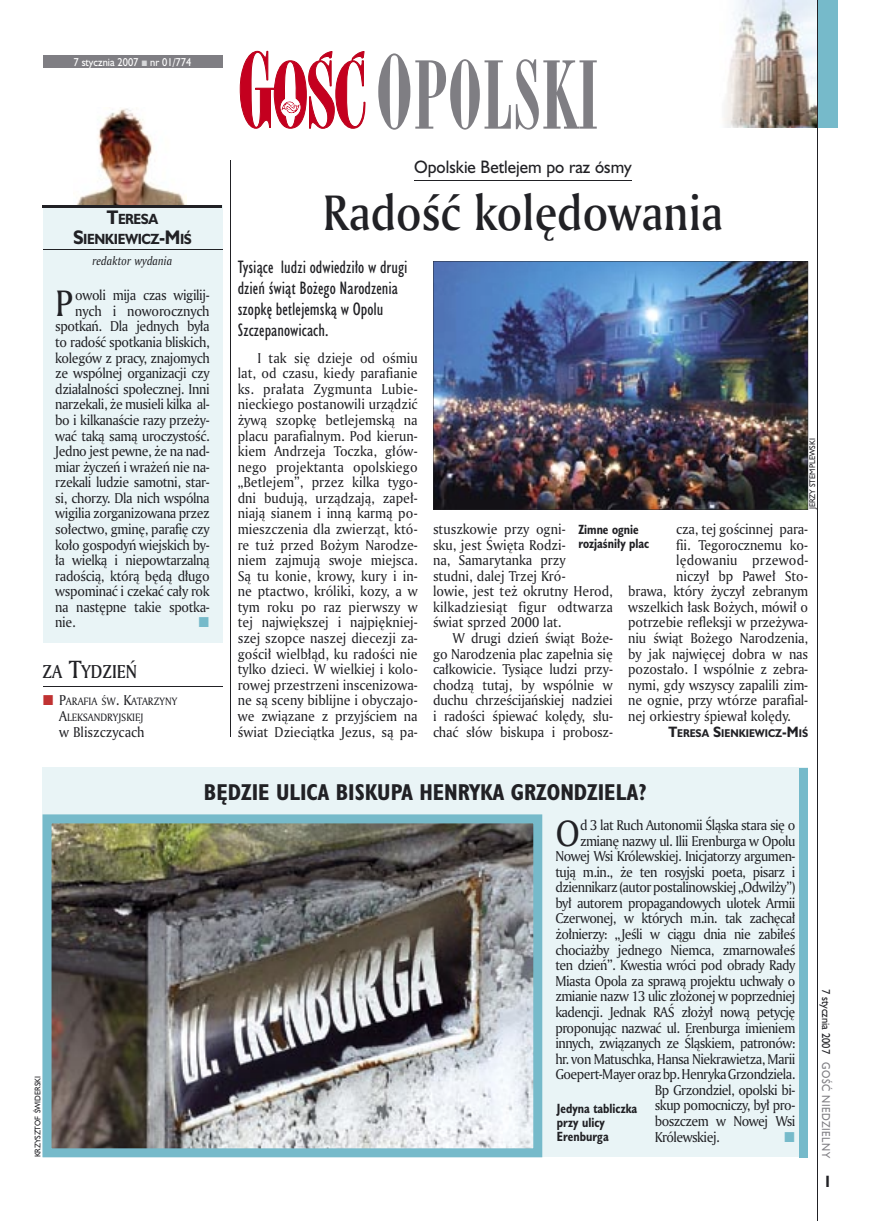
<style>
.page{position:relative;width:872px;height:1221px;background:#fff}
.page>*{position:absolute;margin:0;border:0;box-sizing:border-box;transform-origin:0 0}
.t1{font:90px "Modern 735 PL";letter-spacing:.01em;color:#7f7e83;scale:.9 1}
.t2{font:48px "Amerigo Md PL";color:#212125;scale:.9 1}
.t3{font:35.55px "Amerigo PL";color:#212125;scale:.94 1}
.t4{font:700 21px "Humanst 521 Cn PL";color:#212125}
.t5{font:18px "Amerigo Md PL";color:#212125;scale:.9 1}
.t6{font:16.5px/21px "Humanst 521 Cn PL";color:#212125}
.t7{font:16.5px "Humanst 521 PL";color:#212125;scale:.94 1}
.t8{font:700 15px "Humanst 521 Cn PL";color:#212125;scale:.94 1}
.t9{font:13.8px/15.6px "Amerigo PL";letter-spacing:-.03em;color:#212125;text-align:justify;scale:.94 1}
.t10{font:13.8px "Amerigo PL";letter-spacing:-.01em;color:#212125;scale:.94 1}
.t11{font:13.8px/15.6px "Amerigo PL";color:#212125;scale:.94 1}
.t12{font:13.8px "Amerigo PL";letter-spacing:.015em;color:#212125;scale:.94 1}
.t13{font:13.8px "Amerigo PL";letter-spacing:-.005em;color:#212125;scale:.94 1}
.t14{font:700 13.5px/19.5px "Humanst 521 PL";letter-spacing:-.035em;color:#212125;text-align:center;scale:.9 1}
.t15{font:700 12.3px/14.4px "Humanst 521 Cn PL";color:#212125;scale:.94 1}
.t16{font:italic 11.7px "Amerigo PL";color:#212125;scale:.94 1}
.t17{font:10.5px "Humanst 521 PL";color:#fff;scale:.9 1}
.t18{font:10.5px "Humanst 521 PL";letter-spacing:.05em;color:#7f7e83;scale:.9 1}
.t19{font:10.5px "Humanst 521 PL";color:#212125;scale:.9 1}
.t20{font:10.35px/15.6px "Amerigo PL";color:#212125;scale:.94 1}
.t21{font:700 10.35px "Humanst 521 PL";color:#212125;scale:.9 1}
.t22{font:7.5px "Humanst 521 PL";color:#212125;scale:.94 1}
.s1{font-size:18px}
.s2{font-size:24px}
.s3{font-size:13.8px}
.s4{font-size:97.5px}
</style>
<div class="page">
<img style="left:724px;top:0;width:93px;height:128px">
<svg style="left:240px;top:51px;width:125px;height:78px"></svg>
<div style="left:43px;top:55px;width:179px;height:13px;background:#7f7e83"></div>
<div style="left:818px;top:0;width:19px;height:128px;background:#76baca"></div>
<hr style="left:817px;top:0;width:1px;height:1220px;background:#212125">
<div style="left:43px;top:767px;width:765px;height:389px;background:#e9f4f6"></div>
<img style="left:43px;top:814px;width:499px;height:343px">
<div style="left:799px;top:767px;width:9px;height:390px;background:#76baca"></div>
<div style="left:43px;top:205px;width:179px;height:438px;background:#e9f4f6"></div>
<hr style="left:43px;top:686px;width:179px;height:1px;background:#212125">
<hr style="left:230px;top:160px;width:1px;height:576px;background:#212125">
<img style="left:76px;top:108px;width:111px;height:97px">
<hr style="left:43px;top:205px;width:179px;height:1px;background:#212125">
<hr style="left:43px;top:207px;width:179px;height:1px;background:#212125">
<hr style="left:43px;top:249px;width:179px;height:1px;background:#212125">
<img style="left:433px;top:261px;width:375px;height:248px">
<hr style="left:414px;top:180px;width:218px;height:1px;background:#212125">
<p class="t17" style="left:74px;top:55px;width:132px">7 stycznia 2007 nr 01/774</p>
<p class="t14" style="left:73px;top:209px;width:133px"><span class="s1">T</span>ERESA<br><span class="s1">S</span>IENKIEWICZ<span class="s1">-M</span>IŚ</p>
<p class="t16" style="left:93px;top:253px;width:86px">re dak tor wy da nia</p>
<h3 class="t3" style="left:55px;top:279px;width:20px">P</h3>
<p class="t9" style="left:75px;top:287px;width:144px">owoli mija czas wigilij-</p>
<p class="t9" style="left:75px;top:303px;width:144px">nych i noworocznych</p>
<p class="t9" style="left:55px;top:318px;width:166px">spotkań. Dla jednych była</p>
<p class="t9" style="left:55px;top:334px;width:166px">to radość spotkania bliskich,</p>
<p class="t9" style="left:55px;top:349px;width:166px">kolegów z pracy, znajomych</p>
<p class="t9" style="left:55px;top:365px;width:166px">ze wspólnej organizacji czy</p>
<p class="t9" style="left:55px;top:380px;width:166px">działalności społecznej. Inni</p>
<p class="t9" style="left:55px;top:396px;width:166px">narzekali, że musieli kilka al-</p>
<p class="t9" style="left:55px;top:412px;width:166px">bo i kilkanaście razy przeży-</p>
<p class="t9" style="left:55px;top:427px;width:166px">wać taką samą uroczystość.</p>
<p class="t9" style="left:55px;top:443px;width:166px">Jedno jest pewne, że na nad-</p>
<p class="t9" style="left:55px;top:458px;width:166px">miar życzeń i wrażeń nie na-</p>
<p class="t9" style="left:55px;top:474px;width:166px">rzekali ludzie samotni, star-</p>
<p class="t9" style="left:55px;top:489px;width:166px">si, chorzy. Dla nich wspólna</p>
<p class="t9" style="left:55px;top:505px;width:166px">wigilia zorganizowana przez</p>
<p class="t9" style="left:55px;top:521px;width:166px">sołectwo, gminę, parafię czy</p>
<p class="t9" style="left:55px;top:536px;width:166px">koło gospodyń wiejskich by-</p>
<p class="t9" style="left:55px;top:552px;width:166px">ła wielką i niepowtarzalną</p>
<p class="t9" style="left:55px;top:567px;width:166px">radością, którą będą długo</p>
<p class="t9" style="left:55px;top:583px;width:166px">wspominać i czekać cały rok</p>
<p class="t9" style="left:55px;top:598px;width:166px">na następne takie spotka-</p>
<p class="t9" style="left:55px;top:614px;width:23px">nie.</p>
<h3 class="t5" style="left:43px;top:659px;width:107px">ZA <span class="s2">T</span>YDZIEŃ</h3>
<p class="t20" style="left:59px;top:693px;width:127px"><span class="s3">P</span>ARAFIA ŚW<span class="s3">. K</span>ATARZYNY<br><span class="s3">A</span>LEKSANDRYJSKIEJ</p>
<p class="t11" style="left:59px;top:723px;width:92px">w Bliszczycach</p>
<h1 class="t1" style="left:376px;top:40px;width:249px"><span class="s4">O</span>POLSKI</h1>
<p class="t7" style="left:414px;top:156px;width:233px">Opolskie Betlejem po raz ósmy</p>
<h2 class="t2" style="left:323px;top:180px;width:446px">Radość kolędowania</h2>
<p class="t6" style="left:238px;top:256px;width:171px">Tysiące ludzi odwiedziło w drugi dzień świąt Bożego Narodzenia szopkę betlejemską w Opolu<br>Szczepanowicach.</p>
<p class="t9" style="left:238px;top:349px;width:193px;text-indent:20px">I tak się dzieje od ośmiu lat, od czasu, kiedy parafianie ks. prałata Zygmunta Lubie&shy;nieckiego postanowili urządzić żywą szopkę betlejemską na placu parafialnym. Pod kierun&shy;kiem Andrzeja Toczka, głów&shy;nego projektanta opolskiego „Betlejem”, przez kilka tygo&shy;dni budują, urządzają, zapeł&shy;niają sianem i inną karmą po&shy;mieszczenia dla zwierząt, któ&shy;re tuż przed Bożym Narodze&shy;niem zajmują swoje miejsca.<br>Są tu konie, krowy, kury i in&shy;ne ptactwo, króliki, kozy, a w tym roku po raz pierwszy w tej największej i najpiękniej&shy;szej szopce naszej diecezji za&shy;gościł wielbłąd, ku radości nie tylko dzieci. W wielkiej i kolo&shy;rowej przestrzeni inscenizowa&shy;ne są sceny biblijne i obyczajo&shy;we związane z przyjściem na świat Dzieciątka Jezus, są pa-</p>
<p class="t22" style="left:807px;top:509px;width:77px;rotate:-90deg">JERZY STEMPLEWSKI</p>
<p class="t11" style="left:433px;top:521px;width:193px">stuszkowie przy ogni-<br>sku, jest Święta Rodzi-<br>na, Samarytanka przy<br>studni, dalej Trzej Kró-<br>lowie, jest też okrutny Herod, kilkadziesiąt figur odtwarza świat sprzed 2000 lat.</p>
<p class="t9" style="left:433px;top:630px;width:193px;text-indent:20px">W drugi dzień świąt Boże&shy;go Narodzenia plac zapełnia się całkowicie. Tysiące ludzi przy&shy;chodzą tutaj, by wspólnie w duchu chrześcijańskiej nadziei i radości śpiewać kolędy, słu&shy;chać słów biskupa i probosz-</p>
<p class="t10" style="left:676px;top:520px;width:142px">cza, tej gościnnej para-</p>
<p class="t10" style="left:676px;top:535px;width:142px">fii. Tegorocznemu ko-</p>
<p class="t12" style="left:676px;top:551px;width:142px">lędowaniu przewod-</p>
<p class="t13" style="left:676px;top:566px;width:142px">niczył bp Paweł Sto-</p>
<p class="t10" style="left:628px;top:582px;width:193px">brawa, który życzył zebranym</p>
<p class="t10" style="left:628px;top:597px;width:193px">wszelkich łask Bożych, mówił o</p>
<p class="t10" style="left:628px;top:613px;width:193px">potrzebie refleksji w przeżywa-</p>
<p class="t10" style="left:628px;top:629px;width:193px">niu świąt Bożego Narodzenia,</p>
<p class="t10" style="left:628px;top:644px;width:193px">by jak najwięcej dobra w nas</p>
<p class="t10" style="left:628px;top:660px;width:193px">pozostało. I wspólnie z zebra-</p>
<p class="t10" style="left:628px;top:675px;width:193px">nymi, gdy wszyscy zapalili zim-</p>
<p class="t10" style="left:628px;top:691px;width:193px">ne ognie, przy wtórze parafial-</p>
<p class="t10" style="left:628px;top:706px;width:175px">nej orkiestry śpiewał kolędy.</p>
<p class="t21" style="left:668px;top:725px;width:157px"><span class="s3">T</span>ERESA <span class="s3">S</span>IENKIEWICZ<span class="s3">-M</span>IŚ</p>
<p class="t15" style="left:578px;top:522px;width:77px">Zimne ognie rozjaśniły plac</p>
<p class="t22" style="left:33px;top:1157px;width:88px;rotate:-90deg">KRZYSZTOF ŚWIDERSKI</p>
<h3 class="t4" style="left:204px;top:777px;width:444px">BĘDZIE ULICA BISKUPA HENRYKA GRZONDZIELA?</h3>
<h3 class="t3" style="left:555px;top:809px;width:28px">O</h3>
<p class="t9" style="left:580px;top:816px;width:231px">d 3 lat Ruch Autonomii Śląska stara się o</p>
<p class="t9" style="left:580px;top:832px;width:231px">zmianę nazwy ul. Ilii Erenburga w Opolu</p>
<p class="t9" style="left:555px;top:848px;width:257px">Nowej Wsi Królewskiej. Inicjatorzy argumen-</p>
<p class="t9" style="left:555px;top:863px;width:257px">tują m.in., że ten rosyjski poeta, pisarz i</p>
<p class="t9" style="left:555px;top:879px;width:257px">dziennikarz (autor postalinowskiej „Odwilży”)</p>
<p class="t9" style="left:555px;top:894px;width:257px">był autorem propagandowych ulotek Armii</p>
<p class="t9" style="left:555px;top:910px;width:257px">Czerwonej, w których m.in. tak zachęcał</p>
<p class="t9" style="left:555px;top:925px;width:257px">żołnierzy: „Jeśli w ciągu dnia nie zabiłeś</p>
<p class="t9" style="left:555px;top:941px;width:257px">chociażby jednego Niemca, zmarnowałeś</p>
<p class="t9" style="left:555px;top:957px;width:257px">ten dzień”. Kwestia wróci pod obrady Rady</p>
<p class="t9" style="left:555px;top:972px;width:257px">Miasta Opola za sprawą projektu uchwały o</p>
<p class="t9" style="left:555px;top:988px;width:257px">zmianie nazw 13 ulic złożonej w poprzedniej</p>
<p class="t9" style="left:555px;top:1003px;width:257px">kadencji. Jednak RAŚ złożył nową petycję</p>
<p class="t9" style="left:555px;top:1019px;width:257px">proponując nazwać ul. Erenburga imieniem</p>
<p class="t9" style="left:555px;top:1034px;width:257px">innych, związanych ze Śląskiem, patronów:</p>
<p class="t9" style="left:555px;top:1050px;width:257px">hr. von Matuschka, Hansa Niekrawietza, Marii</p>
<p class="t9" style="left:555px;top:1066px;width:257px">Goepert-Mayer oraz bp. Henryka Grzondziela.</p>
<p class="t9" style="left:655px;top:1081px;width:151px">Bp Grzondziel, opolski bi-</p>
<p class="t9" style="left:655px;top:1097px;width:151px">skup pomocniczy, był pro-</p>
<p class="t9" style="left:655px;top:1112px;width:151px">boszczem w Nowej Wsi</p>
<p class="t9" style="left:655px;top:1128px;width:71px">Królewskiej.</p>
<p class="t15" style="left:557px;top:1100px;width:87px">Jedyna tabliczka przy ulicy<br>Erenburga</p>
<p class="t19" style="left:833px;top:988px;width:74px;rotate:90deg">7 stycznia 2007</p>
<p class="t18" style="left:833px;top:1062px;width:108px;rotate:90deg">GOŚĆ NIEDZIELNY</p>
<p class="t8" style="left:825px;top:1171px;width:6px">I</p>
</div>
